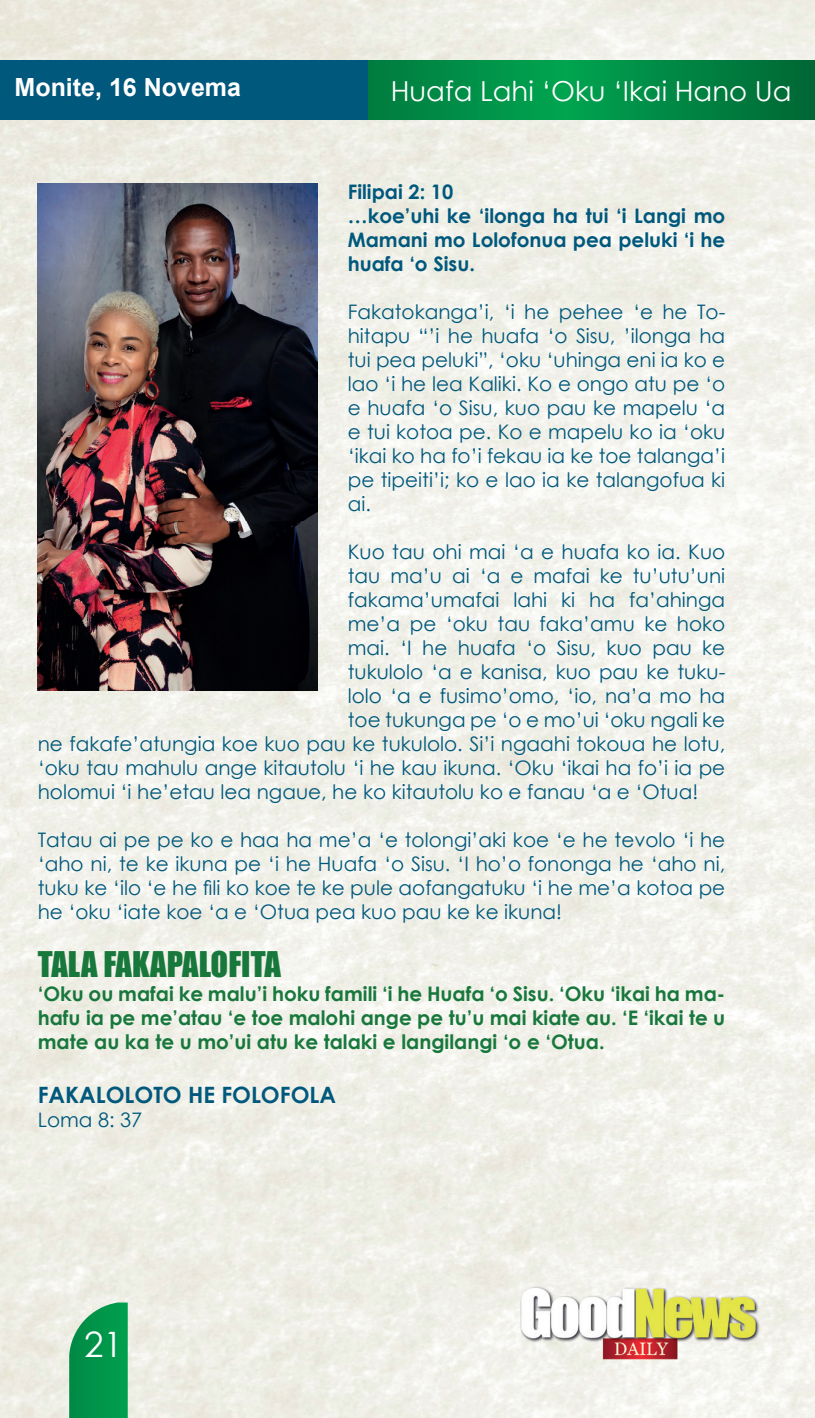
<style>
.page{position:relative;width:815px;height:1418px;background:#fff}
.page>*{position:absolute;margin:0;border:0;box-sizing:border-box;transform-origin:0 0}
.t1{font:35px "Century Gothic";color:#fff}
.t2{font:32.5px "Impact";color:#18783c}
.t3{font:27.5px "Century Gothic";color:#fff}
.t4{font:700 25px "Arial";color:#fff}
.t5{font:700 22.5px "Century Gothic";color:#00587c}
.t6{font:20px/24px "Century Gothic";color:#00587c;text-align:justify}
.t7{font:700 20px/24px "Century Gothic";color:#18783c;text-align:justify}
.t8{font:700 20px/24px "Century Gothic";color:#00587c}
</style>
<div class="page">
<img style="left:0;top:0;width:815px;height:1417px">
<svg style="left:368px;top:60px;width:447px;height:60px;background:#008944"></svg>
<div style="left:0;top:60px;width:368px;height:60px;background:#00587c"></div>
<svg style="left:69px;top:1302px;width:59px;height:115px;background:#1a9f5b"></svg>
<img style="left:516px;top:1285px;width:245px;height:76px">
<img style="left:38px;top:183px;width:280px;height:508px">
<p class="t4" style="left:15px;top:69px;width:228px">Monite, 16 Novema</p>
<h3 class="t3" style="left:391px;top:72px;width:402px">Huafa Lahi ‘Oku ‘Ikai Hano Ua</h3>
<p class="t8" style="left:348px;top:178px;width:379px">Filipai 2: 10<br>…koe’uhi ke ‘ilonga ha tui ‘i Langi mo<br>Mamani mo Lolofonua pea peluki ‘i he huafa ‘o Sisu.</p>
<p class="t6" style="left:348px;top:299px;width:379px">Fakatokanga’i, ‘i he pehee ‘e he To&shy;hitapu “’i he huafa ‘o Sisu, ’ilonga ha tui pea peluki”, ‘oku ‘uhinga eni ia ko e lao ‘i he lea Kaliki. Ko e ongo atu pe ‘o e huafa ‘o Sisu, kuo pau ke mapelu ‘a e tui kotoa pe. Ko e mapelu ko ia ‘oku ‘ikai ko ha fo’i fekau ia ke toe talanga’i pe tipeiti’i; ko e lao ia ke talangofua ki ai.</p>
<p class="t6" style="left:348px;top:539px;width:379px">Kuo tau ohi mai ‘a e huafa ko ia. Kuo</p>
<p class="t6" style="left:348px;top:563px;width:379px">tau ma’u ai ‘a e mafai ke tu’utu’uni</p>
<p class="t6" style="left:348px;top:587px;width:379px">fakama’umafai lahi ki ha fa’ahinga</p>
<p class="t6" style="left:348px;top:611px;width:379px">me’a pe ‘oku tau faka’amu ke hoko</p>
<p class="t6" style="left:348px;top:635px;width:379px">mai. ‘I he huafa ‘o Sisu, kuo pau ke</p>
<p class="t6" style="left:348px;top:659px;width:379px">tukulolo ‘a e kanisa, kuo pau ke tuku-</p>
<p class="t6" style="left:348px;top:683px;width:379px">lolo ‘a e fusimo’omo, ‘io, na’a mo ha</p>
<p class="t6" style="left:348px;top:707px;width:379px">toe tukunga pe ‘o e mo’ui ‘oku ngali ke</p>
<p class="t6" style="left:38px;top:731px;width:689px">ne fakafe’atungia koe kuo pau ke tukulolo. Si’i ngaahi tokoua he lotu,</p>
<p class="t6" style="left:38px;top:755px;width:689px">‘oku tau mahulu ange kitautolu ‘i he kau ikuna. ‘Oku ‘ikai ha fo’i ia pe</p>
<p class="t6" style="left:38px;top:779px;width:662px">holomui ‘i he’etau lea ngaue, he ko kitautolu ko e fanau ‘a e ‘Otua!</p>
<p class="t6" style="left:38px;top:827px;width:689px">Tatau ai pe pe ko e haa ha me’a ‘e tolongi’aki koe ‘e he tevolo ‘i he ‘aho ni, te ke ikuna pe ‘i he Huafa ‘o Sisu. ‘I ho’o fononga he ‘aho ni, tuku ke ‘ilo ‘e he fili ko koe te ke pule aofangatuku ‘i he me’a kotoa pe he ‘oku ‘iate koe ‘a e ‘Otua pea kuo pau ke ke ikuna!</p>
<h2 class="t2" style="left:38px;top:938px;width:245px">TALA FAKAPALOFITA</h2>
<p class="t7" style="left:38px;top:980px;width:689px">‘Oku ou mafai ke malu’i hoku famili ‘i he Huafa ‘o Sisu. ‘Oku ‘ikai ha ma&shy;hafu ia pe me’atau ‘e toe malohi ange pe tu’u mai kiate au. ‘E ‘ikai te u mate au ka te u mo’ui atu ke talaki e langilangi ‘o e ‘Otua.</p>
<p class="t5" style="left:38px;top:1077px;width:300px">FAKALOLOTO HE FOLOFOLA</p>
<p class="t6" style="left:38px;top:1107px;width:106px">Loma 8: 37</p>
<h1 class="t1" style="left:84px;top:1319px;width:40px">21</h1>
</div>
